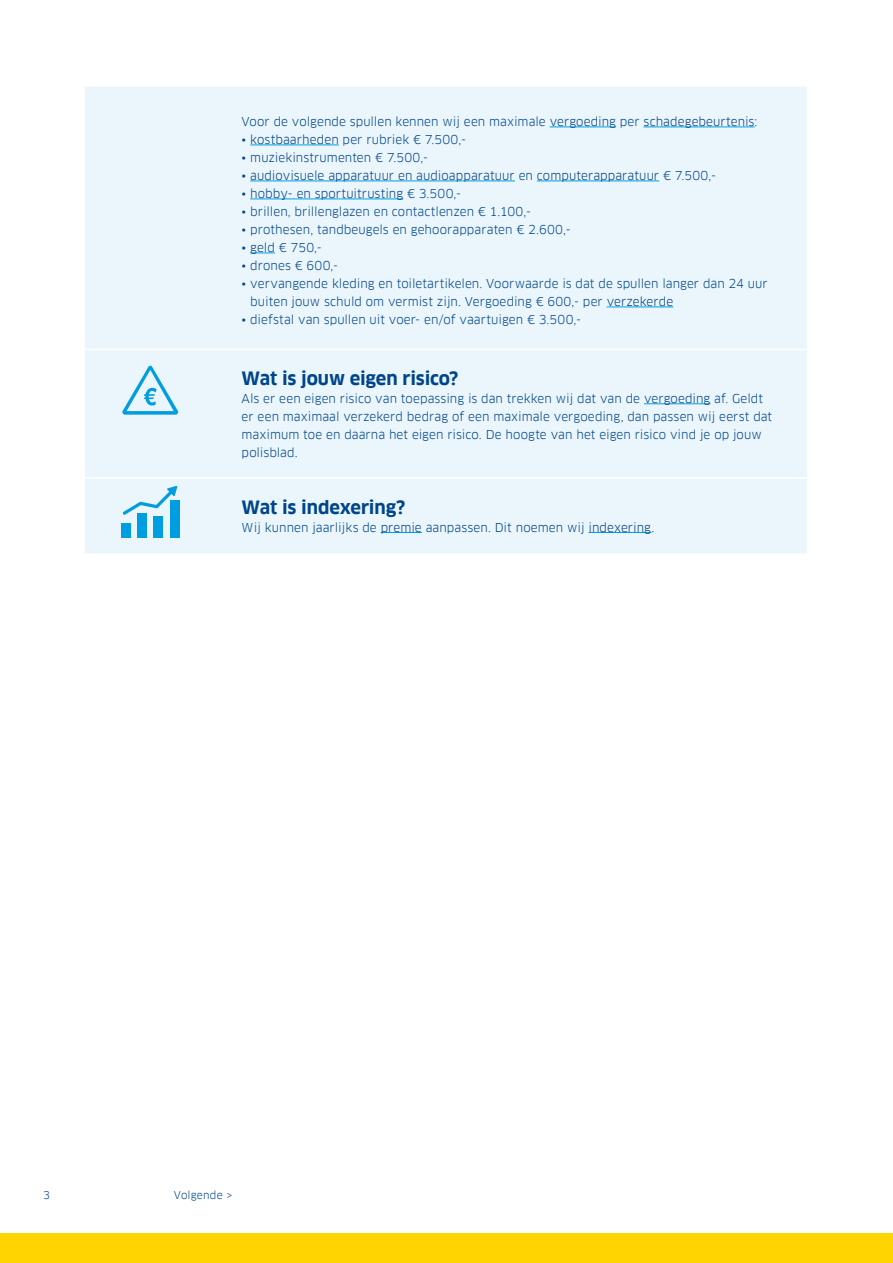
<style>
.page{position:relative;width:893px;height:1263px;background:#fff}
.page>*{position:absolute;margin:0;border:0;box-sizing:border-box;transform-origin:0 0}
.t1{font:700 18px "Clan Pro";letter-spacing:-.015em;color:#00458a}
.t2{font:12px/18px "Clan Pro";letter-spacing:.005em;color:#00458a}
.t3{font:12px "Clan Pro";letter-spacing:.005em;color:#004186}
.t4{font:10.5px "Clan Pro";letter-spacing:.02em;color:#00458a}
.s1{color:#004186}
.s2{color:#00458a}
</style>
<div class="page">
<div style="left:0;top:1233px;width:893px;height:30px;background:#ffd400"></div>
<div style="left:85px;top:87px;width:722px;height:466px;background:#ebf6fc"></div>
<hr style="left:85px;top:349px;width:149px;height:1px;background:#fff">
<hr style="left:85px;top:477px;width:149px;height:2px;background:#fff">
<hr style="left:234px;top:349px;width:573px;height:1px;background:#fff">
<hr style="left:234px;top:477px;width:573px;height:2px;background:#fff">
<hr style="left:550px;top:127px;width:66px;height:1px;background:#009ee0">
<hr style="left:644px;top:127px;width:111px;height:1px;background:#009ee0">
<hr style="left:250px;top:145px;width:89px;height:1px;background:#009ee0">
<hr style="left:250px;top:181px;width:265px;height:1px;background:#009ee0">
<hr style="left:537px;top:181px;width:122px;height:1px;background:#009ee0">
<hr style="left:250px;top:199px;width:153px;height:1px;background:#009ee0">
<svg style="left:250px;top:253px;width:25px;height:1px"></svg>
<hr style="left:607px;top:307px;width:66px;height:1px;background:#009ee0">
<hr style="left:644px;top:403px;width:66px;height:1px;background:#009ee0">
<hr style="left:381px;top:532px;width:41px;height:1px;background:#009ee0">
<hr style="left:588px;top:532px;width:63px;height:1px;background:#009ee0">
<svg style="left:122px;top:365px;width:57px;height:50px;background:#b5e1f5"></svg>
<div style="left:121px;top:523px;width:9px;height:15px;background:#009ee0"></div>
<div style="left:138px;top:513px;width:9px;height:25px;background:#009ee0"></div>
<div style="left:154px;top:516px;width:9px;height:22px;background:#009ee0"></div>
<div style="left:170px;top:500px;width:9px;height:38px;background:#009ee0"></div>
<svg style="left:123px;top:486px;width:54px;height:29px;background:#b4e1f5"></svg>
<p class="t2" style="left:242px;top:113px;width:517px">Voor de volgende spullen kennen wij een maximale <span class="s1">vergoeding</span> per <span class="s1">schadegebeurtenis</span>:</p>
<p class="t2" style="left:242px;top:131px;width:226px">• <span class="s1">kostbaarheden</span> per rubriek € 7.500,-</p>
<p class="t2" style="left:242px;top:149px;width:188px">• muziekinstrumenten € 7.500,-</p>
<p class="t3" style="left:242px;top:168px;width:476px"><span class="s2">•</span> audiovisuele apparatuur en audioapparatuur <span class="s2">en</span> computerapparatuur <span class="s2">€ 7.500,-</span></p>
<p class="t3" style="left:242px;top:186px;width:221px"><span class="s2">•</span> hobby- en sportuitrusting <span class="s2">€ 3.500,-</span></p>
<p class="t2" style="left:242px;top:203px;width:291px">• brillen, brillenglazen en contactlenzen € 1.100,-</p>
<p class="t2" style="left:242px;top:221px;width:331px">• prothesen, tandbeugels en gehoorapparaten € 2.600,-</p>
<p class="t2" style="left:242px;top:239px;width:82px">• <span class="s1">geld</span> € 750,-</p>
<p class="t2" style="left:242px;top:257px;width:98px">• drones € 600,-</p>
<p class="t2" style="left:250px;top:275px;width:519px;text-indent:-9px">• vervangende kleding en toiletartikelen. Voorwaarde is dat de spullen langer dan 24 uur buiten jouw schuld om vermist zijn. Vergoeding € 600,- per <span class="s1">verzekerde</span></p>
<p class="t2" style="left:242px;top:311px;width:341px">• diefstal van spullen uit voer- en/of vaartuigen € 3.500,-</p>
<h1 class="t1" style="left:242px;top:368px;width:218px">Wat is jouw eigen risico?</h1>
<p class="t2" style="left:242px;top:389px;width:532px">Als er een eigen risico van toepassing is dan trekken wij dat van de <span class="s1">vergoeding</span> af. Geldt er een maximaal verzekerd bedrag of een maximale vergoeding, dan passen wij eerst dat maximum toe en daarna het eigen risico. De hoogte van het eigen risico vind je op jouw polisblad.</p>
<h1 class="t1" style="left:242px;top:496px;width:165px">Wat is indexering?</h1>
<p class="t2" style="left:242px;top:518px;width:414px">Wij kunnen jaarlijks de <span class="s1">premie</span> aanpassen. Dit noemen wij <span class="s1">indexering</span>.</p>
<p class="t4" style="left:43px;top:1189px;width:8px">3</p>
<p class="t4" style="left:174px;top:1189px;width:60px">Volgende &gt;</p>
</div>
